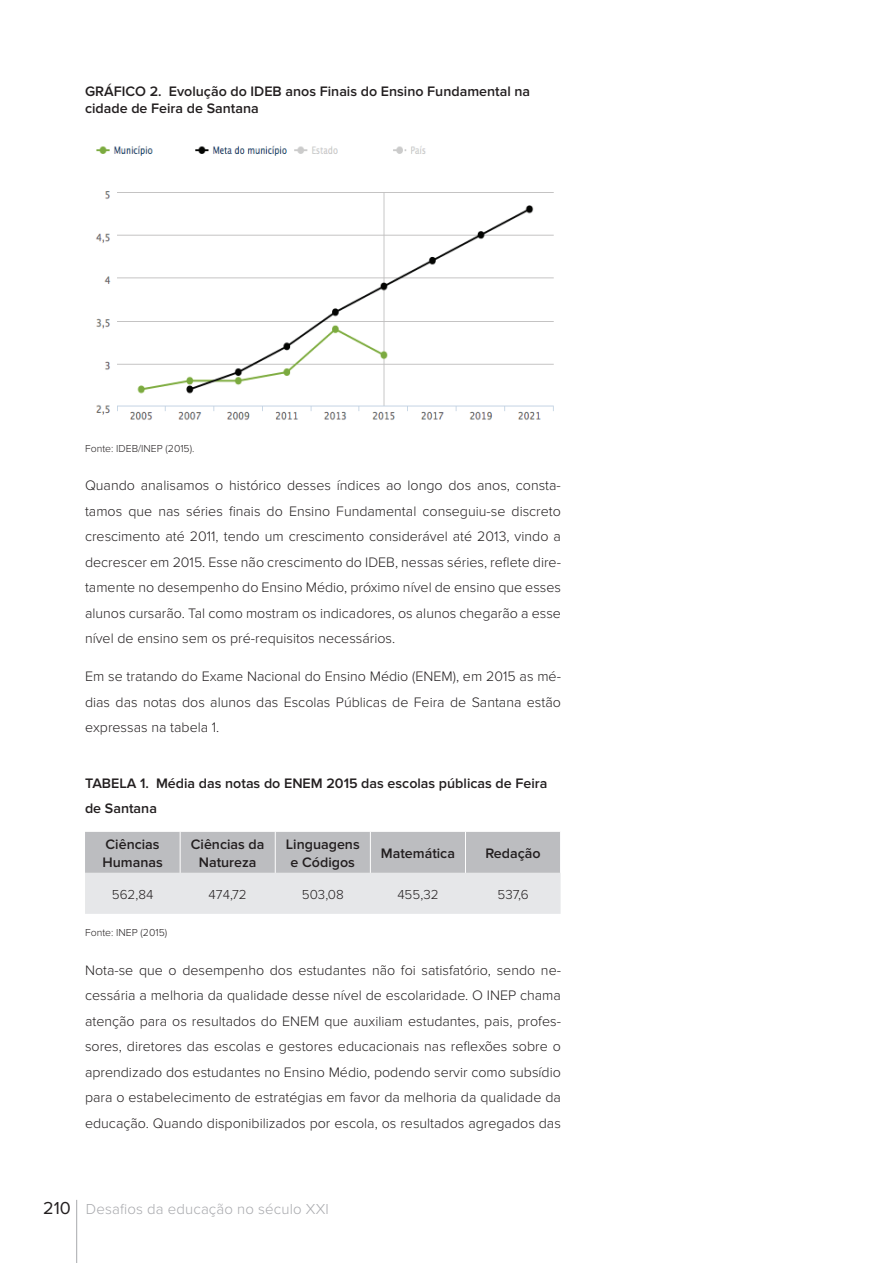
<style>
.page{position:relative;width:893px;height:1263px;background:#fff}
.page>*{position:absolute;margin:0;border:0;box-sizing:border-box;transform-origin:0 0}
.t1{font:300 15px "Proxima Nova";letter-spacing:.01em;color:#a8a9ad}
.t2{font:300 14.25px/25.5px "Proxima Nova";color:#231f20;text-align:justify}
.t3{font:600 14.25px/17.1px "Proxima Nova";color:#231f20}
.t4{font:300 13.5px "Proxima Nova";color:#231f20}
.t5{font:700 12.6px "Times New Roman";color:#231f20}
.t6{font:300 10.5px "Proxima Nova";color:#231f20}
.s1{font-weight:400;font-size:18px;color:#231f20}
</style>
<div class="page">
<hr style="left:76px;top:1200px;width:1px;height:63px;background:#a8a9ad">
<svg style="left:96px;top:145px;width:458px;height:275px"></svg>
<svg style="left:85px;top:832px;width:476px;height:82px;background:#d1d2d4"></svg>
<hr style="left:180px;top:832px;width:1px;height:41px;background:#fff">
<hr style="left:275px;top:832px;width:1px;height:41px;background:#fff">
<hr style="left:370px;top:832px;width:1px;height:41px;background:#fff">
<hr style="left:465px;top:832px;width:1px;height:41px;background:#fff">
<hr style="left:560px;top:832px;width:1px;height:41px;background:#fff">
<p class="t3" style="left:85px;top:83px;width:447px">GRÁFICO 2. Evolução do IDEB anos Finais do Ensino Fundamental na cidade de Feira de Santana</p>
<p class="t5" style="left:132px;top:86px;width:361px">Gráfico 2 - Evolução do IDEB anos Finais do Ensino Fundamental</p>
<p class="t6" style="left:85px;top:442px;width:111px">Fonte: IDEB/INEP (2015).</p>
<p class="t2" style="left:85px;top:473px;width:477px">Quando analisamos o histórico desses índices ao longo dos anos, consta&shy;tamos que nas séries finais do Ensino Fundamental conseguiu-se discreto crescimento até 2011, tendo um crescimento considerável até 2013, vindo a decrescer em 2015. Esse não crescimento do IDEB, nessas séries, reflete dire&shy;tamente no desempenho do Ensino Médio, próximo nível de ensino que esses alunos cursarão. Tal como mostram os indicadores, os alunos chegarão a esse nível de ensino sem os pré-requisitos necessários.</p>
<p class="t2" style="left:85px;top:664px;width:477px">Em se tratando do Exame Nacional do Ensino Médio (ENEM), em 2015 as mé&shy;dias das notas dos alunos das Escolas Públicas de Feira de Santana estão expressas na tabela 1.</p>
<p class="t3" style="left:85px;top:770px;width:464px;line-height:25.5px">TABELA 1. Média das notas do ENEM 2015 das escolas públicas de Feira de Santana</p>
<p class="t3" style="left:102px;top:836px;width:62px">Ciências<br>Humanas</p>
<p class="t3" style="left:191px;top:836px;width:75px;text-align:center">Ciências da<br>Natureza</p>
<p class="t3" style="left:286px;top:836px;width:75px;text-align:center">Linguagens e Códigos</p>
<p class="t3" style="left:381px;top:845px;width:76px">Matemática</p>
<p class="t3" style="left:485px;top:845px;width:57px">Redação</p>
<p class="t4" style="left:112px;top:886px;width:43px">562,84</p>
<p class="t4" style="left:209px;top:886px;width:40px">474,72</p>
<p class="t4" style="left:302px;top:886px;width:43px">503,08</p>
<p class="t4" style="left:397px;top:886px;width:43px">455,32</p>
<p class="t4" style="left:498px;top:886px;width:32px">537,6</p>
<p class="t6" style="left:85px;top:927px;width:84px">Fonte: INEP (2015)</p>
<p class="t2" style="left:85px;top:957px;width:477px">Nota-se que o desempenho dos estudantes não foi satisfatório, sendo ne&shy;cessária a melhoria da qualidade desse nível de escolaridade. O INEP chama atenção para os resultados do ENEM que auxiliam estudantes, pais, profes&shy;sores, diretores das escolas e gestores educacionais nas reflexões sobre o aprendizado dos estudantes no Ensino Médio, podendo servir como subsídio para o estabelecimento de estratégias em favor da melhoria da qualidade da educação. Quando disponibilizados por escola, os resultados agregados das</p>
<p class="t1" style="left:43px;top:1200px;width:287px"><span class="s1">210</span> Desafios da educação no século XXI</p>
</div>
